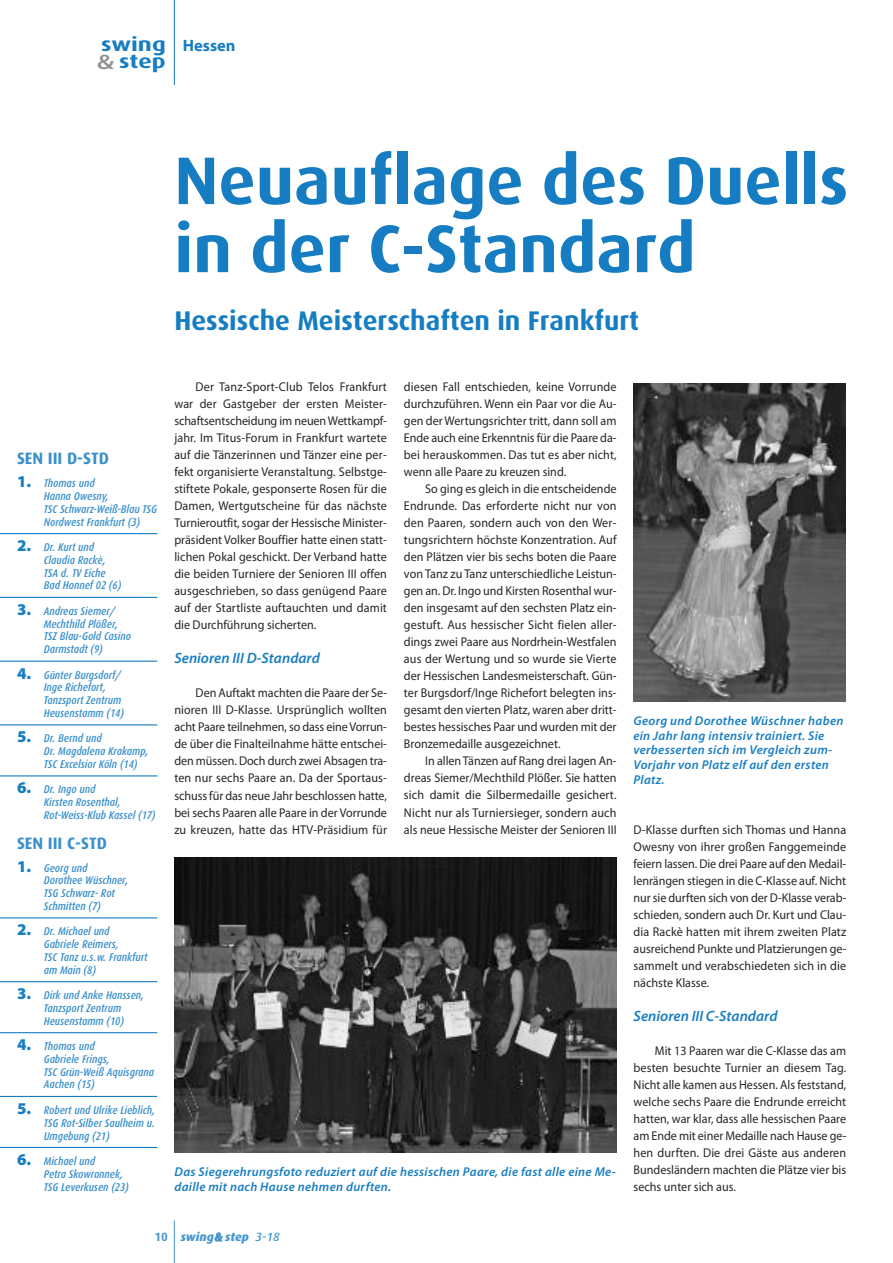
<style>
.page{position:relative;width:893px;height:1263px;background:#fff}
.page>*{position:absolute;margin:0;border:0;box-sizing:border-box;transform-origin:0 0}
.t1{font:700 67.5px/68.1px "Dax";color:#177dc2}
.t2{font:700 27px "Dax";color:#177dc2}
.t3{font:700 19.5px/16.5px "Dax";color:#177dc2;scale:1.25 1}
.t4{font:700 16.5px "Dax";color:#3a90cb}
.t5{font:700 16.5px "Myriad Pro";color:#177dc2}
.t6{font:italic 600 15px "Myriad Pro";color:#177dc2}
.t7{font:12.75px/17px "Myriad Pro";color:#272526;text-align:justify;scale:.95 1}
.t8{font:italic 600 12.75px/14.9px "Myriad Pro";letter-spacing:.025em;color:#177dc2}
.t9{font:italic 800 12px "Dax";color:#4697ce}
.t10{font:italic 500 11.25px/12.8px "Dax Condensed";color:#3a90cb}
.s1{font-family:"Myriad Pro";font-weight:600;font-size:21px;color:#909295}
.s2{font-family:"Myriad Pro";font-weight:900;font-style:normal;font-size:16.5px;color:#177dc2}
.s3{font-weight:700;font-style:normal}
.s4{font-family:"Myriad Pro";font-weight:600}
.s5{font-weight:500}
</style>
<div class="page">
<hr style="left:174px;top:1220px;width:1px;height:43px;background:#4697ce">
<hr style="left:174px;top:0;width:1px;height:85px;background:#177dc2">
<hr style="left:0;top:533px;width:157px;height:1px;background:#177dc2">
<hr style="left:0;top:597px;width:157px;height:1px;background:#177dc2">
<hr style="left:0;top:661px;width:157px;height:1px;background:#177dc2">
<hr style="left:0;top:724px;width:157px;height:1px;background:#177dc2">
<hr style="left:0;top:775px;width:157px;height:1px;background:#177dc2">
<hr style="left:0;top:917px;width:157px;height:1px;background:#177dc2">
<hr style="left:0;top:981px;width:157px;height:1px;background:#177dc2">
<hr style="left:0;top:1032px;width:157px;height:1px;background:#177dc2">
<hr style="left:0;top:1096px;width:157px;height:1px;background:#177dc2">
<hr style="left:0;top:1147px;width:157px;height:1px;background:#177dc2">
<img style="left:174px;top:857px;width:442px;height:295px">
<img style="left:633px;top:383px;width:213px;height:318px">
<h3 class="t3" style="left:97px;top:36px;width:57px">swing <span class="s1">&amp;</span> step</h3>
<p class="t5" style="left:183px;top:39px;width:54px">Hessen</p>
<h1 class="t1" style="left:174px;top:147px;width:675px">Neuauflage des Duells in der C-Standard</h1>
<h2 class="t2" style="left:174px;top:305px;width:466px">Hessische Meisterschaften in Frankfurt</h2>
<p class="t4" style="left:17px;top:449px;width:93px">SEN III D-STD</p>
<p class="t10" style="left:44px;top:477px;width:115px;text-indent:-27px"><span class="s2">1.</span> Thomas und<br>Hanna Owesny,<br>TSC Schwarz-Weiß-Blau TSG<br>Nordwest Frankfurt (3)</p>
<p class="t10" style="left:44px;top:541px;width:79px;text-indent:-27px"><span class="s2">2.</span> Dr. Kurt und<br>Claudia Rackè,<br>TSA d. TV Eiche<br>Bad Honnef 02 (6)</p>
<p class="t10" style="left:44px;top:605px;width:89px;text-indent:-27px"><span class="s2">3.</span> Andreas Siemer/<br>Mechthild Plößer,<br>TSZ Blau-Gold Casino<br>Darmstadt (9)</p>
<p class="t10" style="left:44px;top:668px;width:82px;text-indent:-27px"><span class="s2">4.</span> Günter Burgsdorf/<br>Inge Richefort,<br>Tanzsport Zentrum<br>Heusenstamm (14)</p>
<p class="t10" style="left:44px;top:732px;width:106px;text-indent:-27px"><span class="s2">5.</span> Dr. Bernd und<br>Dr. Magdalena Krakamp,<br>TSC Excelsior Köln (14)</p>
<p class="t10" style="left:44px;top:783px;width:113px;text-indent:-27px"><span class="s2">6.</span> Dr. Ingo und<br>Kirsten Rosenthal,<br>Rot-Weiss-Klub Kassel (17)</p>
<p class="t4" style="left:17px;top:834px;width:91px">SEN III C-STD</p>
<p class="t10" style="left:44px;top:861px;width:86px;text-indent:-27px"><span class="s2">1.</span> Georg und<br>Dorothee Wüschner,<br>TSG Schwarz- Rot<br>Schmitten (7)</p>
<p class="t10" style="left:44px;top:925px;width:105px;text-indent:-27px"><span class="s2">2.</span> Dr. Michael und<br>Gabriele Reimers,<br>TSC Tanz u.s.w. Frankfurt am Main (8)</p>
<p class="t10" style="left:17px;top:989px;width:129px;text-align:center"><span class="s2">3.</span> Dirk und Anke Hanssen,<br>Tanzsport Zentrum<br>Heusenstamm (10)</p>
<p class="t10" style="left:44px;top:1040px;width:112px;text-indent:-27px"><span class="s2">4.</span> Thomas und<br>Gabriele Frings,<br>TSC Grün-Weiß Aquisgrana<br>Aachen (15)</p>
<p class="t10" style="left:44px;top:1104px;width:113px;text-align:justify;text-indent:-27px"><span class="s2">5.</span> Robert und Ulrike Lieblich, TSG Rot-Silber Saulheim u.<br>Umgebung (21)</p>
<p class="t10" style="left:44px;top:1155px;width:86px;text-indent:-27px"><span class="s2">6.</span> Michael und<br>Petra Skowronnek,<br>TSG Leverkusen (23)</p>
<p class="t7" style="left:174px;top:379px;width:225px;text-indent:21px">Der Tanz-Sport-Club Telos Frankfurt war der Gastgeber der ersten Meister&shy;schaftsentscheidung im neuenWettkampf&shy;jahr. Im Titus-Forum in Frankfurt wartete auf die Tänzerinnen und Tänzer eine per&shy;fekt organisierte Veranstaltung. Selbstge&shy;stiftete Pokale, gesponserte Rosen für die Damen, Wertgutscheine für das nächste Turnieroutfit, sogar der Hessische Minister&shy;präsident Volker Bouffier hatte einen statt&shy;lichen Pokal geschickt. Der Verband hatte die beiden Turniere der Senioren III offen ausgeschrieben, so dass genügend Paare auf der Startliste auftauchten und damit die Durchführung sicherten.</p>
<p class="t6" style="left:174px;top:653px;width:147px">Senioren III D-Standard</p>
<p class="t7" style="left:174px;top:686px;width:226px;text-indent:21px">Den Auftakt machten die Paare der Se&shy;nioren III D-Klasse. Ursprünglich wollten acht Paare teilnehmen, so dass eineVorrun&shy;de über die Finalteilnahme hätte entschei&shy;den müssen. Doch durch zwei Absagen tra&shy;ten nur sechs Paare an. Da der Sportaus&shy;schuss für das neue Jahr beschlossen hatte, bei sechs Paaren alle Paare in der Vorrunde zu kreuzen, hatte das HTV-Präsidium für</p>
<p class="t7" style="left:404px;top:379px;width:225px">diesen Fall entschieden, keine Vorrunde durchzuführen. Wenn ein Paar vor die Au&shy;gen der Wertungsrichter tritt, dann soll am Ende auch eine Erkenntnis für die Paare da&shy;bei herauskommen. Das tut es aber nicht, wenn alle Paare zu kreuzen sind.</p>
<p class="t7" style="left:404px;top:482px;width:225px;text-indent:21px">So ging es gleich in die entscheidende Endrunde. Das erforderte nicht nur von den Paaren, sondern auch von den Wer&shy;tungsrichtern höchste Konzentration. Auf den Plätzen vier bis sechs boten die Paare von Tanz zu Tanz unterschiedliche Leistun&shy;gen an. Dr. Ingo und Kirsten Rosenthal wur&shy;den insgesamt auf den sechsten Platz ein&shy;gestuft. Aus hessischer Sicht fielen aller&shy;dings zwei Paare aus Nordrhein-Westfalen aus der Wertung und so wurde sie Vierte der Hessischen Landesmeisterschaft. Gün&shy;ter Burgsdorf/Inge Richefort belegten ins&shy;gesamt den vierten Platz, waren aber dritt&shy;bestes hessisches Paar und wurden mit der Bronzemedaille ausgezeichnet.</p>
<p class="t7" style="left:404px;top:754px;width:225px;text-indent:21px">In allenTänzen auf Rang drei lagen An&shy;dreas Siemer/Mechthild Plößer. Sie hatten sich damit die Silbermedaille gesichert.<br>Nicht nur als Turniersieger, sondern auch als neue Hessische Meister der Senioren III</p>
<p class="t8" style="left:174px;top:1165px;width:443px">Das Siegerehrungsfoto reduziert auf die hessischen Paare, die fast alle eine Me&shy;daille mit nach Hause nehmen durften.</p>
<p class="t8" style="left:633px;top:714px;width:212px">Georg und Dorothee Wüschner haben ein Jahr lang intensiv trainiert. Sie verbesserten sich im Vergleich zum-<br>Vorjahr von Platz elf auf den ersten<br>Platz.</p>
<p class="t7" style="left:634px;top:822px;width:226px">D-Klasse durften sich Thomas und Hanna Owesny von ihrer großen Fanggemeinde feiern lassen. Die drei Paare auf den Medail&shy;lenrängen stiegen in die C-Klasse auf. Nicht nur sie durften sich von der D-Klasse verab&shy;schieden, sondern auch Dr. Kurt und Clau&shy;dia Rackè hatten mit ihrem zweiten Platz ausreichend Punkte und Platzierungen ge&shy;sammelt und verabschiedeten sich in die nächste Klasse.</p>
<p class="t6" style="left:634px;top:1010px;width:145px">Senioren III C-Standard</p>
<p class="t7" style="left:634px;top:1043px;width:226px;text-indent:21px">Mit 13 Paaren war die C-Klasse das am besten besuchte Turnier an diesem Tag.<br>Nicht alle kamen aus Hessen. Als feststand, welche sechs Paare die Endrunde erreicht hatten, war klar, dass alle hessischen Paare am Ende mit einer Medaille nach Hause ge&shy;hen durften. Die drei Gäste aus anderen Bundesländern machten die Plätze vier bis sechs unter sich aus.</p>
<p class="t9" style="left:154px;top:1230px;width:127px"><span class="s3">10</span> swing<span class="s4">&amp;</span> step <span class="s5">3-18</span></p>
</div>
